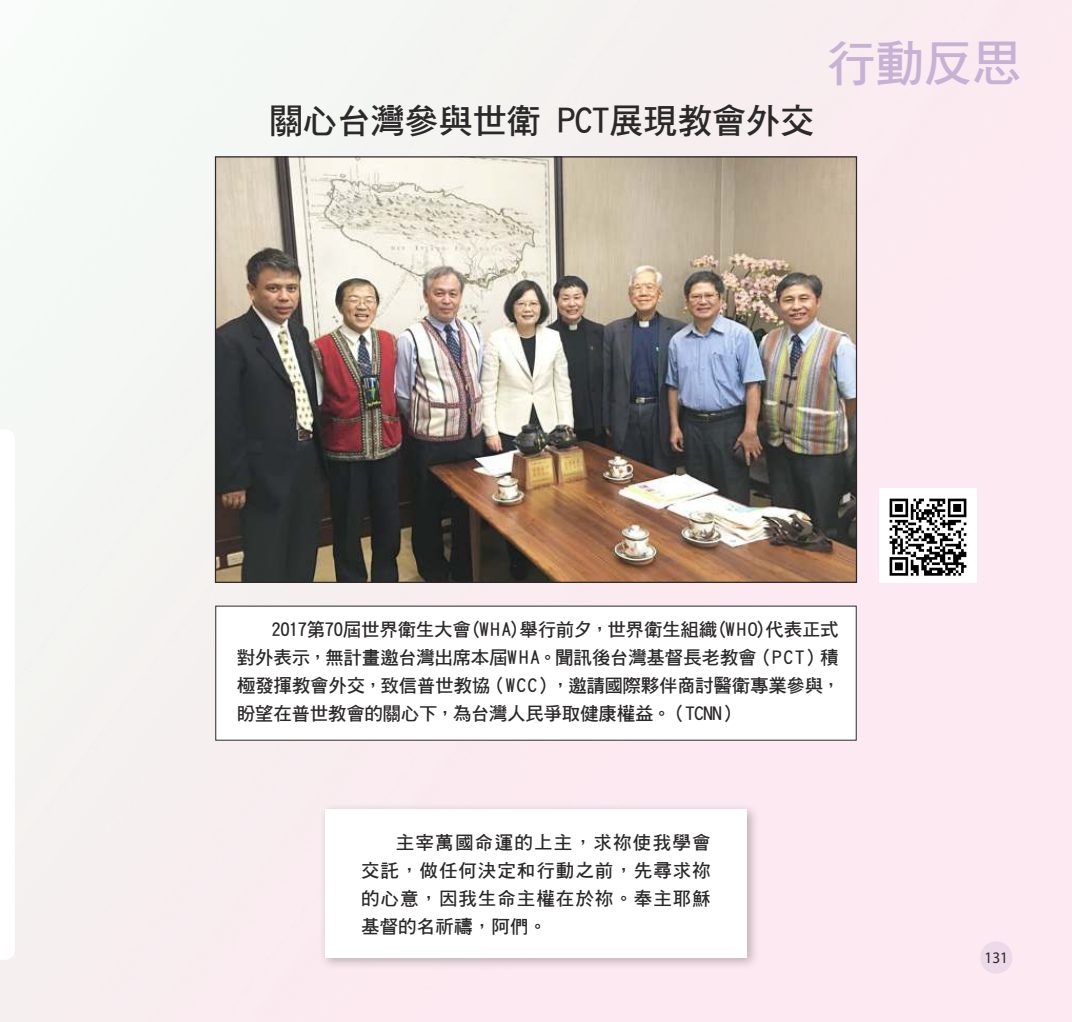
<style>
.page{position:relative;width:1072px;height:1022px;background:#fff}
.page>*{position:absolute;margin:0;border:0;box-sizing:border-box;transform-origin:0 0}
.t1{font:49.52px "DF Hei W7 WIN BF";color:#c7b2d6}
.t2{font:34.65px "DF Hei W7 WIN BF";letter-spacing:-.015em;color:#2b2829}
.t3{font:18.55px/27.8px "DF Hei W7 WIN BF";color:#2b2829;text-align:justify}
.t4{font:16.1px "Myriad Pro";color:#2b2829;scale:.95 1}
</style>
<div class="page">
<img style="left:0;top:0;width:1071px;height:1022px">
<svg style="left:0;top:429px;width:15px;height:531px"></svg>
<div style="left:319px;top:802px;width:441px;height:169px;background:#2b2829;opacity:.3"></div>
<div style="left:325px;top:809px;width:422px;height:148px;background:#fff"></div>
<div style="left:980px;top:941px;width:32px;height:33px;background:#ecd9ea;border-radius:50%"></div>
<div style="left:216px;top:606px;width:640px;height:134px;background:#fff"></div>
<img style="left:217px;top:158px;width:638px;height:423px">
<img style="left:879px;top:489px;width:97px;height:94px">
<h2 class="t2" style="left:269px;top:103px;width:547px">關心台灣參與世衛 PCT展現教會外交</h2>
<h1 class="t1" style="left:826px;top:39px;width:197px">行動反思</h1>
<p class="t3" style="left:237px;top:615px;width:605px;text-indent:35px">2017第70屆世界衛生大會(W H A)舉行前夕，世界衛生組織(W H O)代表正式對外表示，無計畫邀台灣出席本屆W H A。聞訊後台灣基督長老教會（P C T）積極發揮教會外交，致信普世教協（WCC），邀請國際夥伴商討醫衛專業參與，盼望在普世教會的關心下，為台灣人民爭取健康權益。（TCNN）</p>
<p class="t3" style="left:361px;top:829px;width:351px;text-indent:35px">主宰萬國命運的上主，求祢使我學會交託，做任何決定和行動之前，先尋求祢的心意，因我生命主權在於祢。奉主耶穌基督的名祈禱，阿們。</p>
<p class="t4" style="left:984px;top:948px;width:26px">131</p>
</div>
